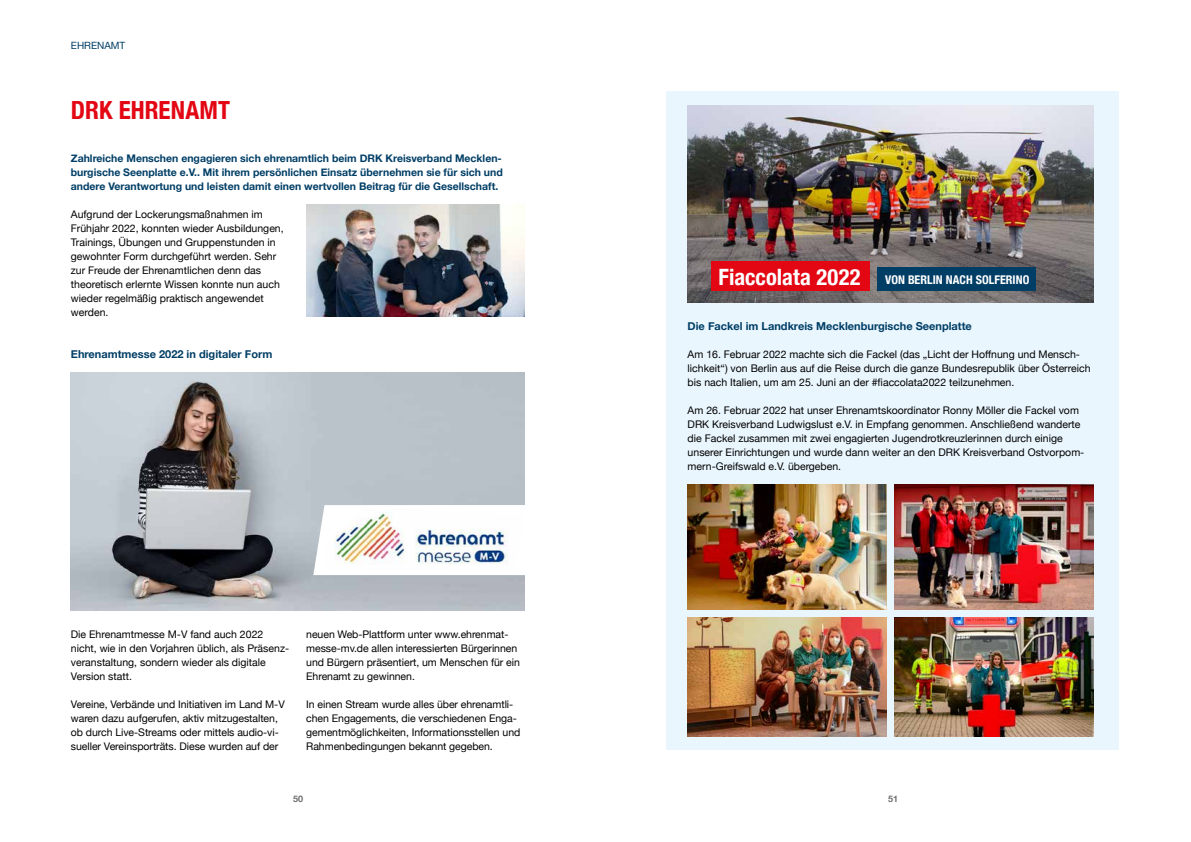
<style>
.page{position:relative;width:1191px;height:842px;background:#fff}
.page>*{position:absolute;margin:0;border:0;box-sizing:border-box;transform-origin:0 0}
.t1{font:700 condensed 25px "Helvetica Neue";color:#e30613}
.t2{font:700 condensed 12px "Helvetica Neue";letter-spacing:.005em;color:#fff}
.t3{font:700 11px "Helvetica Neue";color:#003e66}
.t4{font:10.5px/14px "Helvetica Neue";color:#000}
.t5{font:700 10.5px/14px "Helvetica Neue";color:#003e66;text-align:justify}
.t6{font:10px "Helvetica Neue";color:#003e66}
.t7{font:700 9px "Helvetica Neue";color:#706f6f}
.s1{font-size:22.5px}
</style>
<div class="page">
<img style="left:71px;top:372px;width:453px;height:238px">
<svg style="left:313px;top:505px;width:211px;height:70px"></svg>
<img style="left:324px;top:508px;width:200px;height:63px">
<div style="left:666px;top:92px;width:453px;height:658px;background:#eaf6fe"></div>
<img style="left:306px;top:204px;width:218px;height:112px">
<img style="left:687px;top:105px;width:406px;height:197px">
<img style="left:687px;top:484px;width:199px;height:125px">
<img style="left:894px;top:484px;width:199px;height:125px">
<img style="left:687px;top:617px;width:199px;height:119px">
<img style="left:894px;top:617px;width:199px;height:119px">
<div style="left:711px;top:261px;width:158px;height:30px;background:#e30613"></div>
<div style="left:877px;top:268px;width:158px;height:23px;background:#003e66"></div>
<p class="t6" style="left:71px;top:38px;width:56px">EHRENAMT</p>
<h1 class="t1" style="left:71px;top:90px;width:161px">DRK EHRENAMT</h1>
<p class="t5" style="left:71px;top:152px;width:433px">Zahlreiche Menschen engagieren sich ehrenamtlich beim DRK Kreisverband Mecklen&shy;burgische Seenplatte e.V.. Mit ihrem persönlichen Einsatz übernehmen sie für sich und andere Verantwortung und leisten damit einen wertvollen Beitrag für die Gesellschaft.</p>
<p class="t4" style="left:71px;top:208px;width:214px">Aufgrund der Lockerungsmaßnahmen im Frühjahr 2022, konnten wieder Ausbildungen, Trainings, Übungen und Gruppenstunden in gewohnter Form durchgeführt werden. Sehr zur Freude der Ehrenamtlichen denn das theoretisch erlernte Wissen konnte nun auch wieder regelmäßig praktisch angewendet werden.</p>
<p class="t3" style="left:71px;top:345px;width:203px">Ehrenamtmesse 2022 in digitaler Form</p>
<p class="t4" style="left:71px;top:628px;width:220px">Die Ehrenamtmesse M-V fand auch 2022 nicht, wie in den Vorjahren üblich, als Präsenz&shy;veranstaltung, sondern wieder als digitale Version statt.</p>
<p class="t4" style="left:71px;top:698px;width:215px">Vereine, Verbände und Initiativen im Land M-V waren dazu aufgerufen, aktiv mitzugestalten, ob durch Live-Streams oder mittels audio-vi&shy;sueller Vereinsporträts. Diese wurden auf der</p>
<p class="t4" style="left:306px;top:628px;width:215px">neuen Web-Plattform unter www.ehrenmat&shy;messe-mv.de allen interessierten Bürgerinnen und Bürgern präsentiert, um Menschen für ein Ehrenamt zu gewinnen.</p>
<p class="t4" style="left:306px;top:698px;width:216px">In einen Stream wurde alles über ehrenamtli&shy;chen Engagements, die verschiedenen Enga&shy;gementmöglichkeiten, Informationsstellen und Rahmenbedingungen bekannt gegeben.</p>
<p class="t2" style="left:718px;top:270px;width:312px"><span class="s1">Fiaccolata 2022</span> VON BERLIN NACH SOLFERINO</p>
<p class="t3" style="left:687px;top:317px;width:286px">Die Fackel im Landkreis Mecklenburgische Seenplatte</p>
<p class="t4" style="left:687px;top:348px;width:404px">Am 16. Februar 2022 machte sich die Fackel (das „Licht der Hoffnung und Mensch&shy;lichkeit“) von Berlin aus auf die Reise durch die ganze Bundesrepublik über Österreich bis nach Italien, um am 25. Juni an der #fiaccolata2022 teilzunehmen.</p>
<p class="t4" style="left:687px;top:404px;width:398px">Am 26. Februar 2022 hat unser Ehrenamtskoordinator Ronny Möller die Fackel vom DRK Kreisverband Ludwigslust e.V. in Empfang genommen. Anschließend wanderte die Fackel zusammen mit zwei engagierten Jugendrotkreuzlerinnen durch einige unserer Einrichtungen und wurde dann weiter an den DRK Kreisverband Ostvorpom&shy;mern-Greifswald e.V. übergeben.</p>
<p class="t7" style="left:293px;top:791px;width:12px">50</p>
<p class="t7" style="left:888px;top:791px;width:12px">51</p>
</div>
